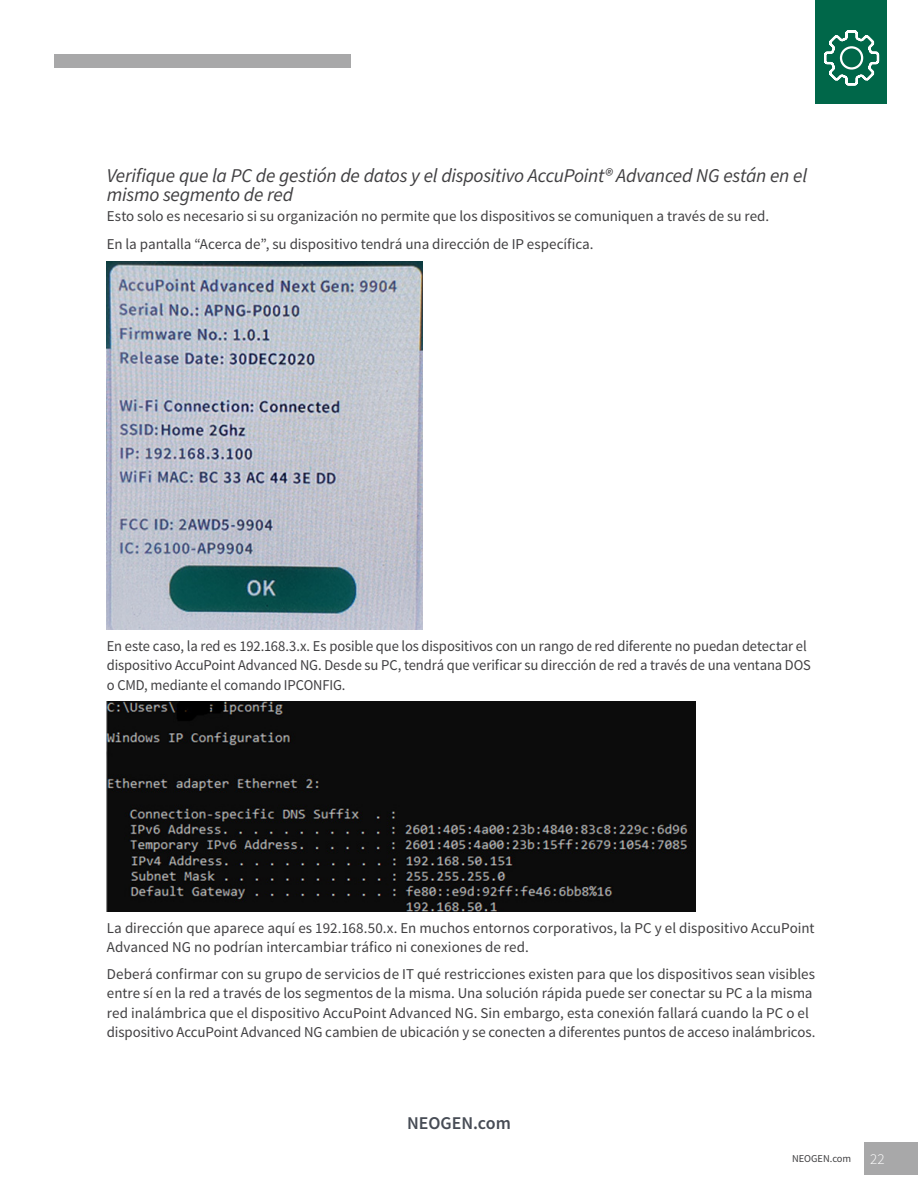
<style>
.page{position:relative;width:918px;height:1188px;background:#fff}
.page>*{position:absolute;margin:0;border:0;box-sizing:border-box;transform-origin:0 0}
.t1{font:italic 19.5px/19.5px "Source Sans Pro";letter-spacing:-.015em;color:#414042}
.t2{font:600 18px "Source Sans Pro";color:#474c55}
.t3{font:15px/19.5px "Source Sans Pro";color:#414042}
.t4{font:300 15px "Source Sans Pro";color:#fff}
.t5{font:10.5px "Source Sans Pro";color:#414042}
</style>
<div class="page">
<div style="left:815px;top:0;width:72px;height:104px;background:#006749"></div>
<div style="left:54px;top:54px;width:297px;height:14px;background:#a8a8a9"></div>
<svg style="left:824px;top:30px;width:56px;height:56px"></svg>
<div style="left:864px;top:1142px;width:54px;height:33px;background:#a8a8a9"></div>
<img style="left:107px;top:262px;width:315px;height:368px">
<img style="left:107px;top:701px;width:589px;height:211px">
<h1 class="t1" style="left:107px;top:166px;width:702px">Verifique que la PC de gestión de datos y el dispositivo AccuPoint® Advanced NG están en el mismo segmento de red</h1>
<p class="t3" style="left:107px;top:202px;width:664px;line-height:28.3px">Esto solo es necesario si su organización no permite que los dispositivos se comuniquen a través de su red.<br>En la pantalla “Acerca de”, su dispositivo tendrá una dirección de IP específica.</p>
<p class="t3" style="left:107px;top:636px;width:705px">En este caso, la red es 192.168.3.x. Es posible que los dispositivos con un rango de red diferente no puedan detectar el dispositivo AccuPoint Advanced NG. Desde su PC, tendrá que verificar su dirección de red a través de una ventana DOS o CMD, mediante el comando IPCONFIG.</p>
<p class="t3" style="left:107px;top:918px;width:709px">La dirección que aparece aquí es 192.168.50.x. En muchos entornos corporativos, la PC y el dispositivo AccuPoint<br>Advanced NG no podrían intercambiar tráfico ni conexiones de red.</p>
<p class="t3" style="left:107px;top:964px;width:710px">Deberá confirmar con su grupo de servicios de IT qué restricciones existen para que los dispositivos sean visibles entre sí en la red a través de los segmentos de la misma. Una solución rápida puede ser conectar su PC a la misma red inalámbrica que el dispositivo AccuPoint Advanced NG. Sin embargo, esta conexión fallará cuando la PC o el dispositivo AccuPoint Advanced NG cambien de ubicación y se conecten a diferentes puntos de acceso inalámbricos.</p>
<p class="t2" style="left:407px;top:1111px;width:105px">NEOGEN.com</p>
<p class="t5" style="left:792px;top:1152px;width:61px">NEOGEN.com</p>
<p class="t4" style="left:870px;top:1150px;width:16px">22</p>
</div>
